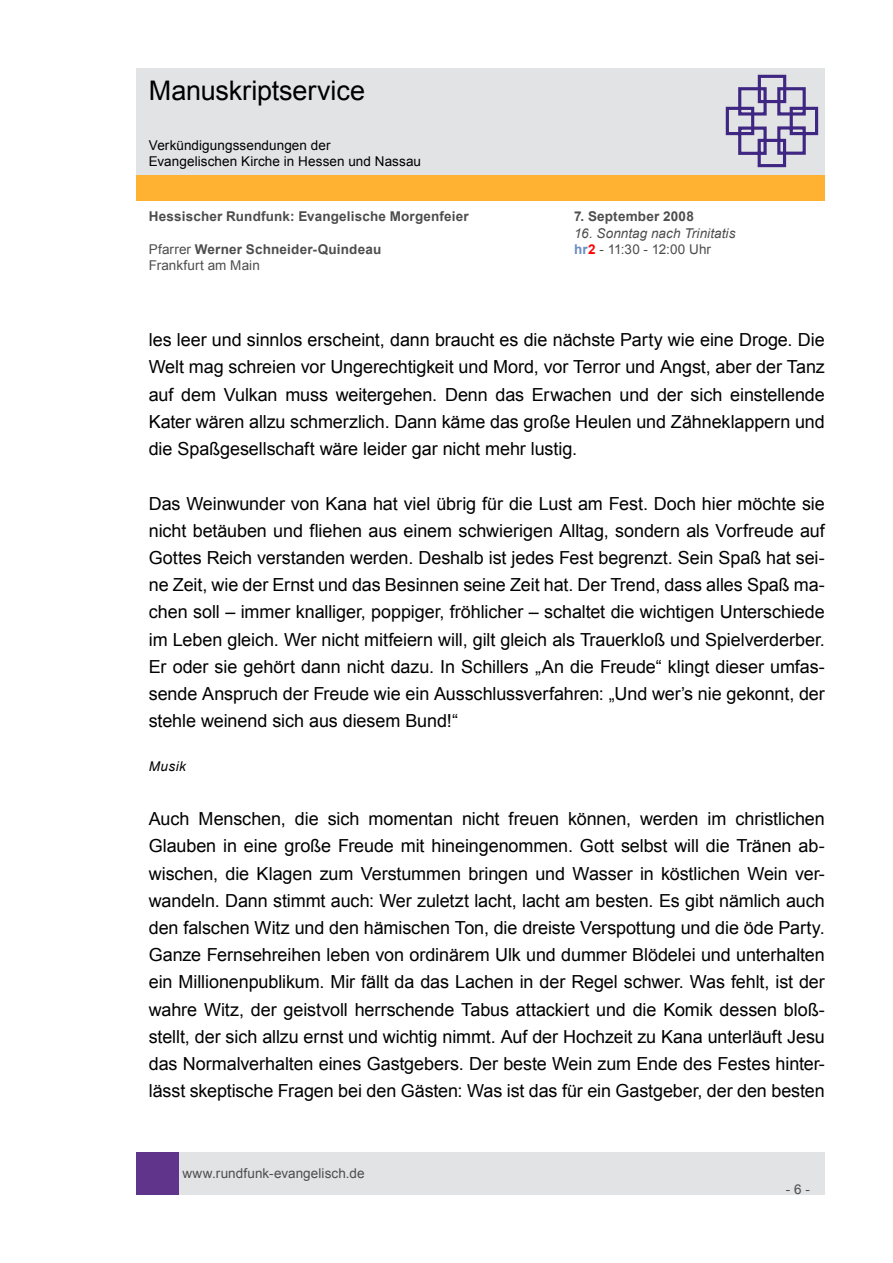
<style>
.page{position:relative;width:893px;height:1263px;background:#fff}
.page>*{position:absolute;margin:0;border:0;box-sizing:border-box;transform-origin:0 0}
.t1{font:27px "Arial";letter-spacing:-.005em;color:#000}
.t2{font:18px/27.2px "Arial";letter-spacing:-.005em;color:#000;text-align:justify}
.t3{font:700 13.5px "Arial";letter-spacing:.015em;color:#4d4d4d}
.t4{font:13.5px "Arial";letter-spacing:.005em;color:#4d4d4d}
.t5{font:13.5px/16.2px "Arial";letter-spacing:.005em;color:#000}
.t6{font:italic 13.5px "Arial";letter-spacing:.005em;color:#4d4d4d}
.t7{font:italic 13.5px "Arial";letter-spacing:.035em;color:#000}
.s1{font-weight:400}
.s2{font-weight:700;color:#688bc0}
.s3{font-weight:700;color:#f00}
</style>
<div class="page">
<div style="left:179px;top:1152px;width:646px;height:43px;background:#e2e3e4"></div>
<div style="left:136px;top:1152px;width:43px;height:43px;background:#5f348a"></div>
<div style="left:136px;top:175px;width:689px;height:26px;background:#ffb132"></div>
<div style="left:136px;top:68px;width:689px;height:106px;background:#e2e3e4"></div>
<svg style="left:725px;top:74px;width:94px;height:94px"></svg>
<h1 class="t1" style="left:149px;top:73px;width:218px">Manuskriptservice</h1>
<p class="t5" style="left:149px;top:137px;width:274px">Verkündigungssendungen der<br>Evangelischen Kirche in Hessen und Nassau</p>
<p class="t3" style="left:149px;top:208px;width:322px">Hessischer Rundfunk: Evangelische Morgenfeier</p>
<p class="t3" style="left:574px;top:208px;width:121px">7. September 2008</p>
<p class="t6" style="left:574px;top:224px;width:163px">16. Sonntag nach Trinitatis</p>
<p class="t3" style="left:149px;top:240px;width:234px"><span class="s1">Pfarrer</span> Werner Schneider-Quindeau</p>
<p class="t4" style="left:574px;top:240px;width:139px"><span class="s2">hr</span><span class="s3">2</span> - 11:30 - 12:00 Uhr</p>
<p class="t4" style="left:149px;top:256px;width:113px">Frankfurt am Main</p>
<p class="t2" style="left:149px;top:326px;width:678px">les leer und sinnlos erscheint, dann braucht es die nächste Party wie eine Droge. Die Welt mag schreien vor Ungerechtigkeit und Mord, vor Terror und Angst, aber der Tanz auf dem Vulkan muss weitergehen. Denn das Erwachen und der sich einstellende Kater wären allzu schmerzlich. Dann käme das große Heulen und Zähneklappern und die Spaßgesellschaft wäre leider gar nicht mehr lustig.</p>
<p class="t2" style="left:149px;top:490px;width:678px">Das Weinwunder von Kana hat viel übrig für die Lust am Fest. Doch hier möchte sie nicht betäuben und fliehen aus einem schwierigen Alltag, sondern als Vorfreude auf Gottes Reich verstanden werden. Deshalb ist jedes Fest begrenzt. Sein Spaß hat sei&shy;ne Zeit, wie der Ernst und das Besinnen seine Zeit hat. Der Trend, dass alles Spaß ma&shy;chen soll – immer knalliger, poppiger, fröhlicher – schaltet die wichtigen Unterschiede im Leben gleich. Wer nicht mitfeiern will, gilt gleich als Trauerkloß und Spielverderber.<br>Er oder sie gehört dann nicht dazu. In Schillers „An die Freude“ klingt dieser umfas&shy;sende Anspruch der Freude wie ein Ausschlussverfahren: „Und wer’s nie gekonnt, der stehle weinend sich aus diesem Bund!“</p>
<p class="t7" style="left:149px;top:757px;width:39px">Musik</p>
<p class="t2" style="left:149px;top:805px;width:678px">Auch Menschen, die sich momentan nicht freuen können, werden im christlichen Glauben in eine große Freude mit hineingenommen. Gott selbst will die Tränen ab&shy;wischen, die Klagen zum Verstummen bringen und Wasser in köstlichen Wein ver&shy;wandeln. Dann stimmt auch: Wer zuletzt lacht, lacht am besten. Es gibt nämlich auch den falschen Witz und den hämischen Ton, die dreiste Verspottung und die öde Party.<br>Ganze Fernsehreihen leben von ordinärem Ulk und dummer Blödelei und unterhalten ein Millionenpublikum. Mir fällt da das Lachen in der Regel schwer. Was fehlt, ist der wahre Witz, der geistvoll herrschende Tabus attackiert und die Komik dessen bloß&shy;stellt, der sich allzu ernst und wichtig nimmt. Auf der Hochzeit zu Kana unterläuft Jesu das Normalverhalten eines Gastgebers. Der beste Wein zum Ende des Festes hinter&shy;lässt skeptische Fragen bei den Gästen: Was ist das für ein Gastgeber, der den besten</p>
<p class="t4" style="left:182px;top:1164px;width:184px">www.rundfunk-evangelisch.de</p>
<p class="t4" style="left:786px;top:1180px;width:26px">- 6 -</p>
</div>
